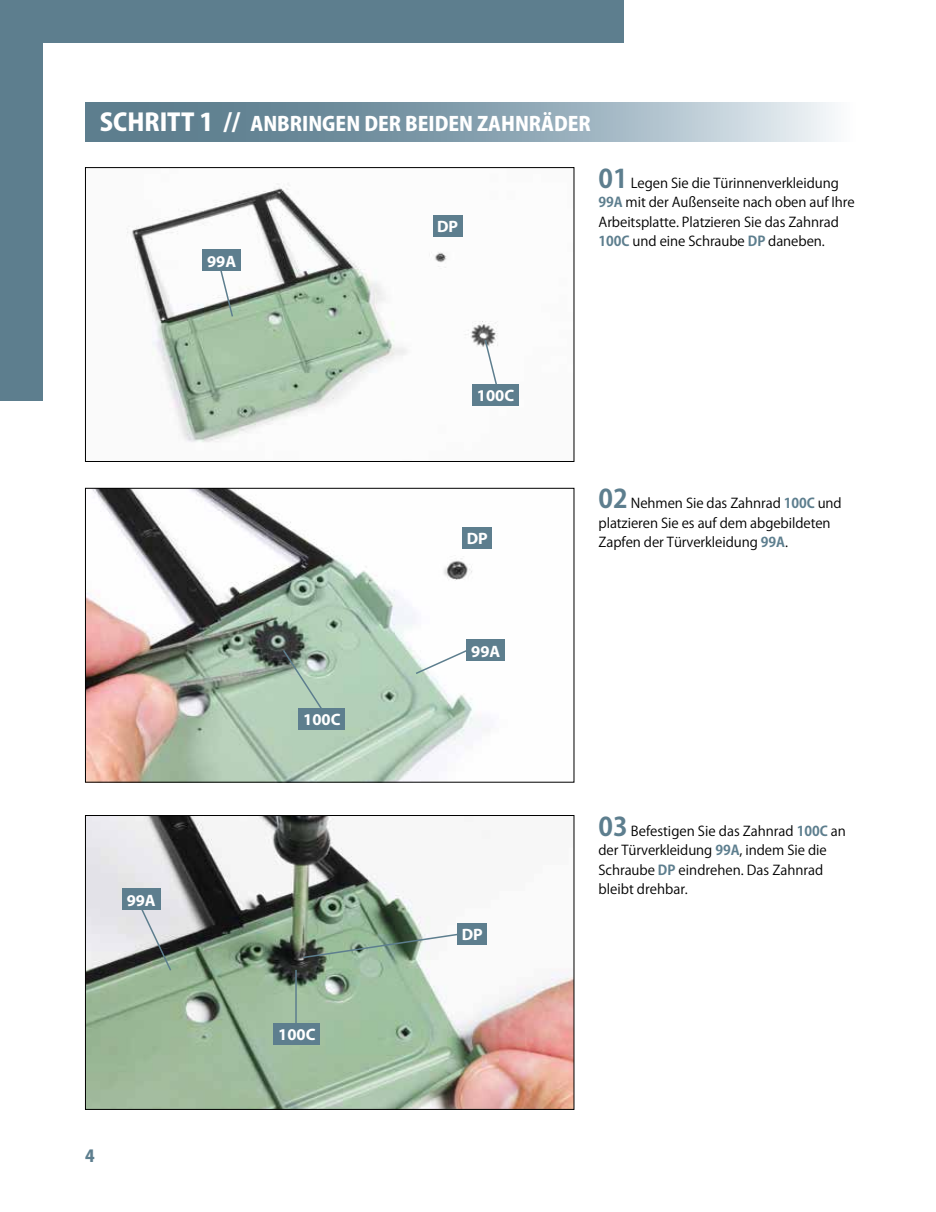
<style>
.page{position:relative;width:936px;height:1212px;background:#fff}
.page>*{position:absolute;margin:0;border:0;box-sizing:border-box;transform-origin:0 0}
.t1{font:800 19.5px "Koz Go Pro";color:#fff}
.t2{font:700 16.5px "Myriad Pro";color:#fff}
.t3{font:800 16.5px "Koz Go Pro";color:#5d7e8e}
.t4{font:13.5px/19.5px "Koz Go Pro";letter-spacing:-.005em;color:#000}
.s1{font-size:24px}
.s2{font-weight:700;font-size:25.5px;color:#5d7e8e}
.s3{font-weight:700;color:#5d7e8e}
</style>
<div class="page">
<svg style="left:85px;top:102px;width:750px;height:39px;background:#8ea6b3"></svg>
<img style="left:126px;top:183px;width:393px;height:260px">
<div style="left:85px;top:167px;width:489px;height:295px;border:1px solid #000"></div>
<img style="left:87px;top:490px;width:418px;height:290px">
<div style="left:85px;top:488px;width:489px;height:294px;border:1px solid #000"></div>
<svg style="left:216px;top:255px;width:86px;height:68px"></svg>
<div style="left:202px;top:250px;width:39px;height:21px;background:#5d7e8e"></div>
<img style="left:87px;top:817px;width:485px;height:291px">
<div style="left:85px;top:815px;width:489px;height:295px;border:1px solid #000"></div>
<div style="left:432px;top:215px;width:30px;height:21px;background:#5d7e8e"></div>
<svg style="left:414px;top:646px;width:60px;height:29px"></svg>
<div style="left:466px;top:640px;width:39px;height:21px;background:#5d7e8e"></div>
<svg style="left:138px;top:903px;width:35px;height:69px;background:#a8aeac"></svg>
<div style="left:122px;top:889px;width:38px;height:21px;background:#5d7e8e"></div>
<svg style="left:302px;top:930px;width:172px;height:29px"></svg>
<div style="left:457px;top:923px;width:30px;height:21px;background:#5d7e8e"></div>
<svg style="left:483px;top:338px;width:19px;height:46px"></svg>
<div style="left:472px;top:384px;width:47px;height:21px;background:#5d7e8e"></div>
<svg style="left:231px;top:615px;width:96px;height:102px;background:#94aa9a"></svg>
<div style="left:298px;top:708px;width:47px;height:21px;background:#5d7e8e"></div>
<hr style="left:295px;top:970px;width:2px;height:63px;background:#5d7e8e">
<div style="left:273px;top:1023px;width:47px;height:21px;background:#5d7e8e"></div>
<div style="left:462px;top:527px;width:30px;height:21px;background:#5d7e8e"></div>
<div style="left:0;top:0;width:43px;height:401px;background:#5d7e8e"></div>
<div style="left:0;top:0;width:624px;height:43px;background:#5d7e8e"></div>
<h1 class="t1" style="left:100px;top:111px;width:492px"><span class="s1">SCHRITT 1 //</span> ANBRINGEN DER BEIDEN ZAHNRÄDER</h1>
<p class="t2" style="left:207px;top:250px;width:31px">99A</p>
<p class="t2" style="left:437px;top:215px;width:23px">DP</p>
<p class="t4" style="left:598px;top:173px;width:258px"><span class="s2">01</span> Legen Sie die Türinnenverkleidung <span class="s3">99A</span> mit der Außenseite nach oben auf Ihre Arbeitsplatte. Platzieren Sie das Zahnrad <span class="s3">100C</span> und eine Schraube <span class="s3">DP</span> daneben.</p>
<p class="t2" style="left:127px;top:889px;width:31px">99A</p>
<p class="t3" style="left:85px;top:1145px;width:11px">4</p>
<p class="t2" style="left:303px;top:708px;width:39px">100C</p>
<p class="t2" style="left:278px;top:1024px;width:39px">100C</p>
<p class="t2" style="left:477px;top:384px;width:39px">100C</p>
<p class="t2" style="left:467px;top:527px;width:23px">DP</p>
<p class="t2" style="left:471px;top:640px;width:31px">99A</p>
<p class="t2" style="left:461px;top:923px;width:23px">DP</p>
<p class="t4" style="left:598px;top:494px;width:245px"><span class="s2">02</span> Nehmen Sie das Zahnrad <span class="s3">100C</span> und platzieren Sie es auf dem abgebildeten<br>Zapfen der Türverkleidung <span class="s3">99A</span>.</p>
<p class="t4" style="left:598px;top:821px;width:249px"><span class="s2">03</span> Befestigen Sie das Zahnrad <span class="s3">100C</span> an der Türverkleidung <span class="s3">99A</span>, indem Sie die<br>Schraube <span class="s3">DP</span> eindrehen. Das Zahnrad bleibt drehbar.</p>
</div>
